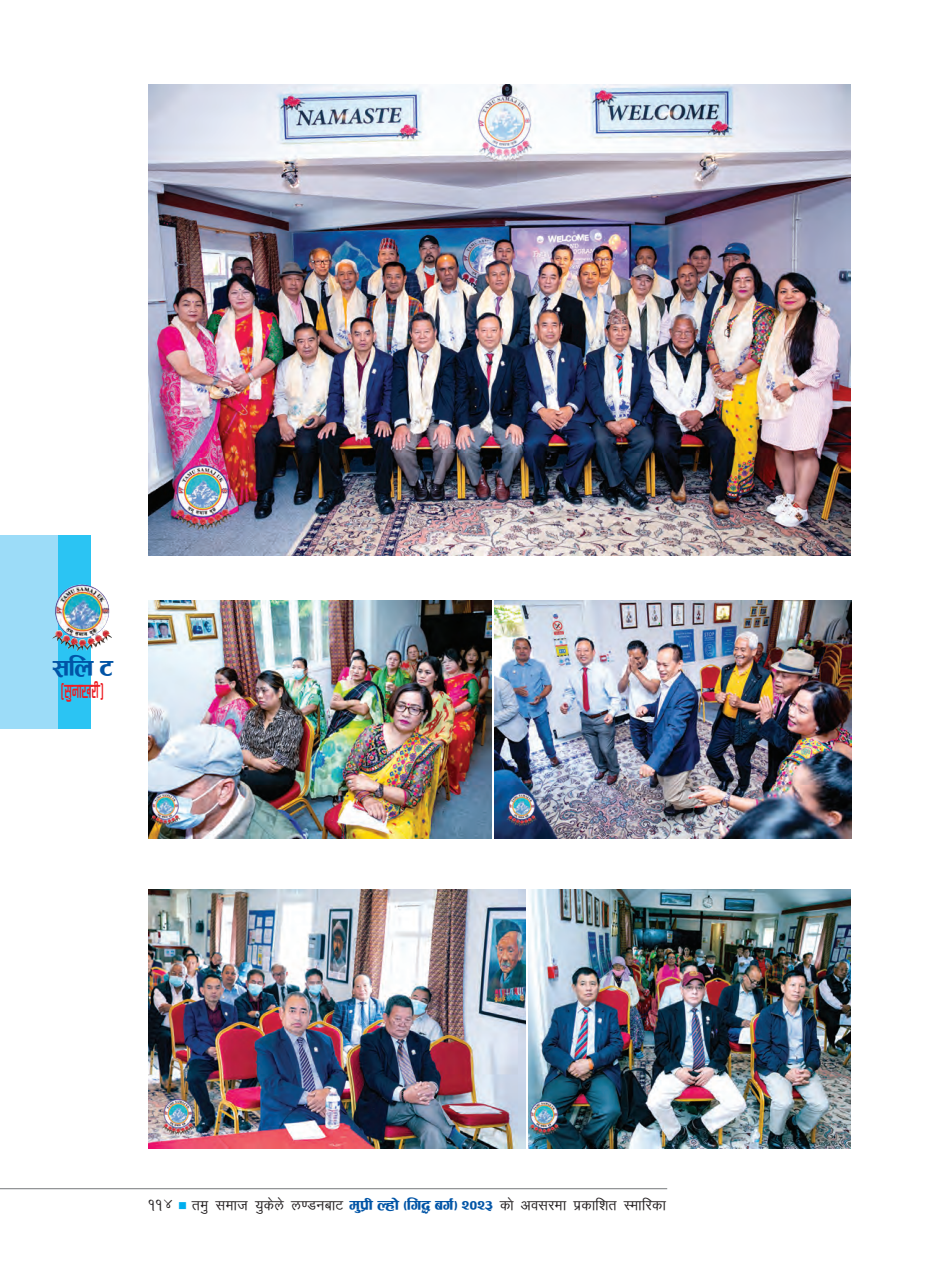
<style>
.page{position:relative;width:936px;height:1276px;background:#fff}
.page>*{position:absolute;margin:0;border:0;box-sizing:border-box;transform-origin:0 0}
.t1{font:30px "Ananda Devanagari Round";color:#ee1d23;scale:.65 1}
.t2{font:30px "Ganess R";color:#0154a6;scale:.9 1}
.t3{font:18px "Shreenath";color:#231f20}
.s1{font-family:"Fontasy Himali";font-size:13.5px}
.s2{color:#00aeef}
.s3{font-family:"Ganess R";color:#0154a6}
</style>
<div class="page">
<hr style="left:0;top:1188px;width:667px;height:1px;background:#76787b">
<div style="left:0;top:535px;width:91px;height:193px;background:#9cdcf8"></div>
<div style="left:58px;top:535px;width:33px;height:193px;background:#2bc4f3"></div>
<img style="left:52px;top:584px;width:60px;height:67px">
<img style="left:149px;top:84px;width:701px;height:471px">
<img style="left:149px;top:890px;width:376px;height:258px">
<img style="left:528px;top:890px;width:322px;height:258px">
<img style="left:149px;top:601px;width:342px;height:237px">
<img style="left:494px;top:601px;width:357px;height:238px">
<h1 class="t2" style="left:53px;top:654px;width:69px">;ln 6</h1>
<h1 class="t1" style="left:62px;top:678px;width:67px">-;'gfv/L_</h1>
<p class="t3" style="left:149px;top:1197px;width:518px"><span class="s1">114</span> <span class="s2">■</span> td';dfh o's]n] n08gaf6 <span class="s3">d'k|LNxf]-lu4 au{_ @)@#</span> sf] cj;/df k|sflzt :dfl/sf</p>
</div>
